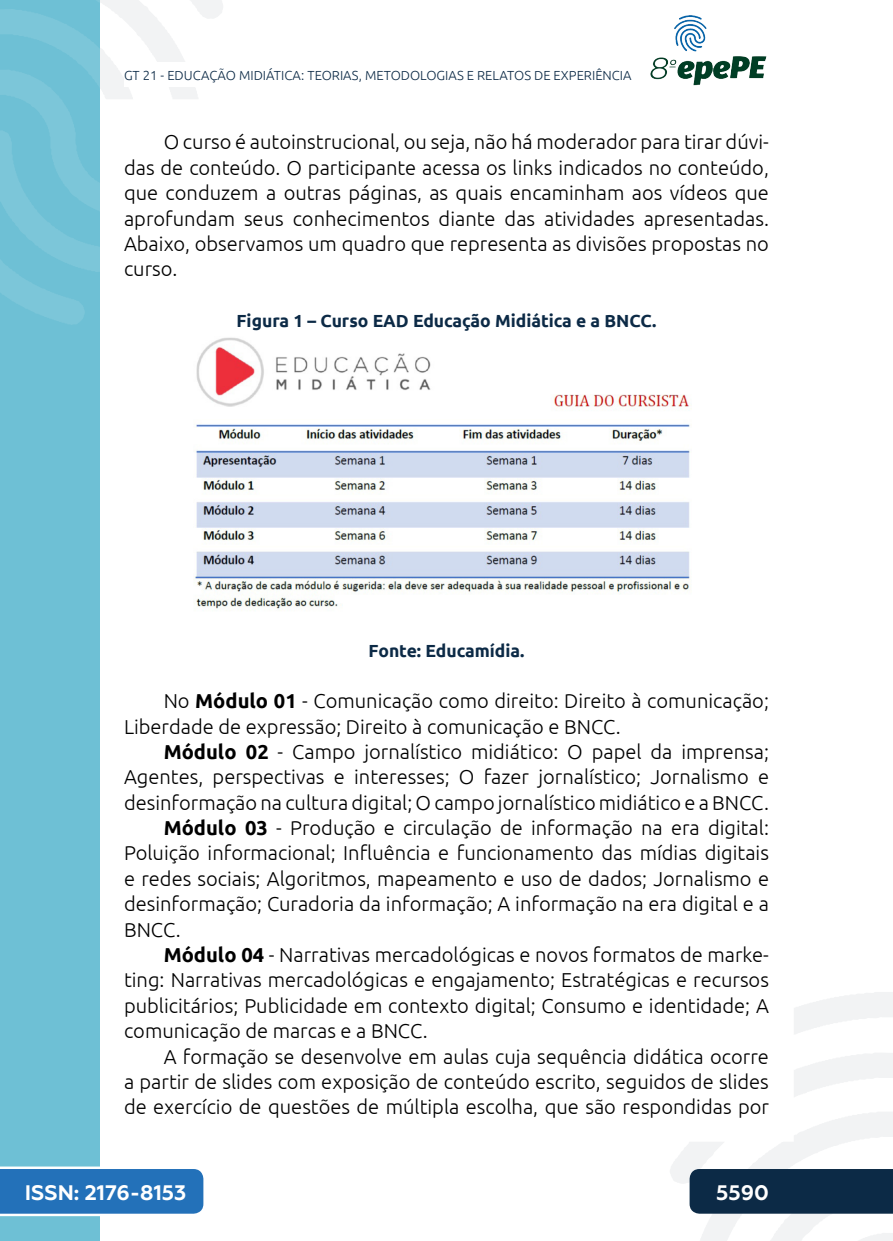
<style>
.page{position:relative;width:893px;height:1241px;background:#fff}
.page>*{position:absolute;margin:0;border:0;box-sizing:border-box;transform-origin:0 0}
.t1{font:700 21px "Geometria";color:#fff}
._5_CORPO{font:300 20.12px/25.4px "Ubuntu";color:#000;text-align:justify}
._10_LEGENDAS{font:700 17.5px "Ubuntu";color:#0c2a46}
.t2{font:300 13.12px "Ubuntu";color:#0c2a46}
.s1{font-weight:700}
</style>
<div class="page">
<svg style="left:670px;top:992px;width:223px;height:248px"></svg>
<svg style="left:99px;top:0;width:124px;height:324px"></svg>
<img style="left:650px;top:15px;width:117px;height:71px">
<div style="left:0;top:0;width:99px;height:1240px;background:#6ec0d5"></div>
<svg style="left:0;top:0;width:99px;height:325px"></svg>
<svg style="left:0;top:1166px;width:203px;height:49px;background:#367dbf"></svg>
<div style="left:690px;top:1168px;width:203px;height:45px;background:#0c2a46"></div>
<div style="left:124px;top:62px;width:516px;height:25px;background:#fff"></div>
<img style="left:194px;top:337px;width:496px;height:272px">
<p class="t2" style="left:124px;top:67px;width:509px">GT 21 - EDUCAÇÃO MIDIÁTICA: TEORIAS, METODOLOGIAS E RELATOS DE EXPERIÊNCIA</p>
<p class="_5_CORPO" style="left:124px;top:129px;width:646px;text-indent:40px">O curso é autoinstrucional, ou seja, não há moderador para tirar dúvi&shy;das de conteúdo. O participante acessa os links indicados no conteúdo, que conduzem a outras páginas, as quais encaminham aos vídeos que aprofundam seus conhecimentos diante das atividades apresentadas.<br>Abaixo, observamos um quadro que representa as divisões propostas no curso.</p>
<p class="_10_LEGENDAS" style="left:237px;top:310px;width:421px">Figura 1 – Curso EAD Educação Midiática e a BNCC.</p>
<p class="_10_LEGENDAS" style="left:368px;top:640px;width:157px">Fonte: Educamídia.</p>
<p class="_5_CORPO" style="left:124px;top:687px;width:646px;text-indent:40px">No <span class="s1">Módulo 01</span> - Comunicação como direito: Direito à comunicação;<br>Liberdade de expressão; Direito à comunicação e BNCC.</p>
<p class="_5_CORPO" style="left:124px;top:738px;width:646px;text-indent:40px"><span class="s1">Módulo 02</span> - Campo jornalístico midiático: O papel da imprensa; Agentes, perspectivas e interesses; O fazer jornalístico; Jornalismo e desinformação na cultura digital; O campo jornalístico midiático e a BNCC.</p>
<p class="_5_CORPO" style="left:124px;top:814px;width:646px;text-indent:40px"><span class="s1">Módulo 03</span> - Produção e circulação de informação na era digital:<br>Poluição informacional; Influência e funcionamento das mídias digitais e redes sociais; Algoritmos, mapeamento e uso de dados; Jornalismo e desinformação; Curadoria da informação; A informação na era digital e a BNCC.</p>
<p class="_5_CORPO" style="left:124px;top:941px;width:646px;text-indent:40px"><span class="s1">Módulo 04</span> - Narrativas mercadológicas e novos formatos de marke&shy;ting: Narrativas mercadológicas e engajamento; Estratégicas e recursos publicitários; Publicidade em contexto digital; Consumo e identidade; A comunicação de marcas e a BNCC.</p>
<p class="_5_CORPO" style="left:124px;top:1043px;width:646px;text-indent:40px">A formação se desenvolve em aulas cuja sequência didática ocorre a partir de slides com exposição de conteúdo escrito, seguidos de slides de exercício de questões de múltipla escolha, que são respondidas por</p>
<p class="t1" style="left:25px;top:1179px;width:163px">ISSN: 2176-8153</p>
<p class="t1" style="left:716px;top:1179px;width:54px">5590</p>
</div>
